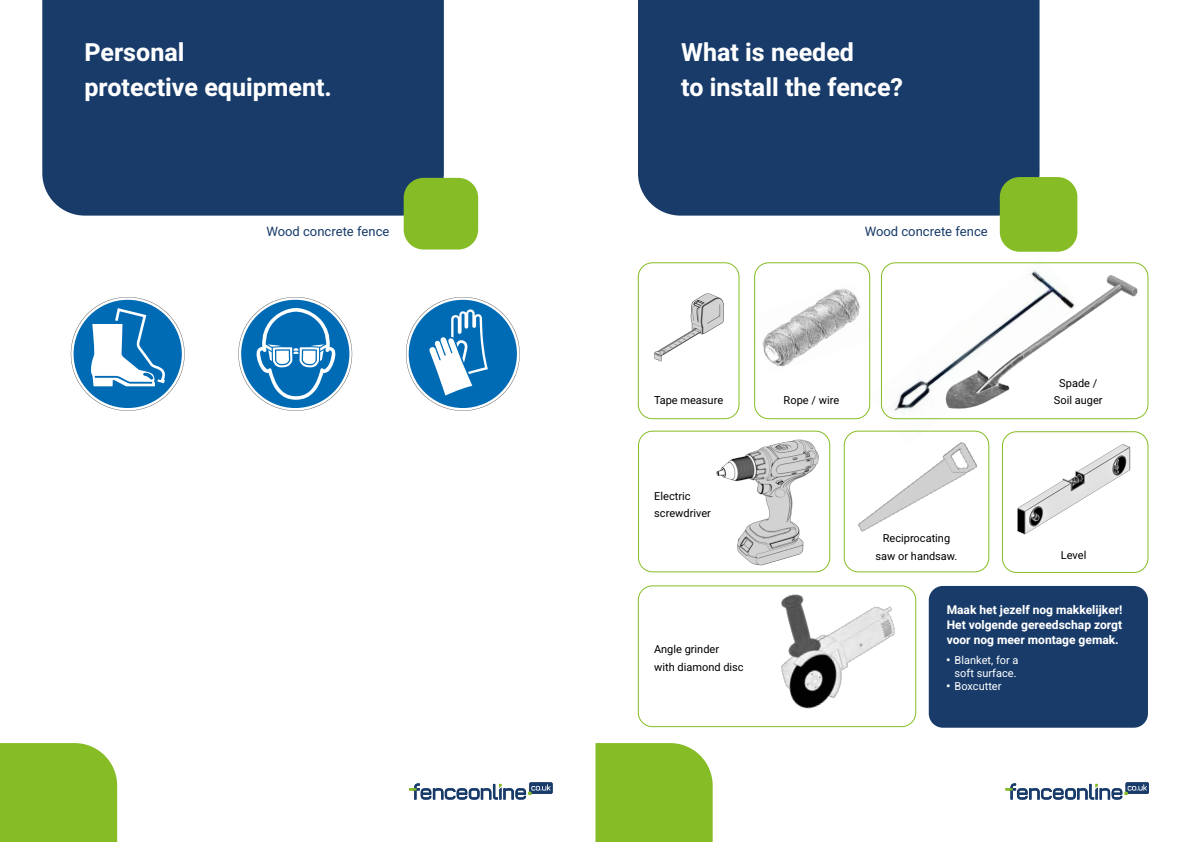
<style>
.page{position:relative;width:1191px;height:842px;background:#fff}
.page>*{position:absolute;margin:0;border:0;box-sizing:border-box;transform-origin:0 0}
.t1{font:700 25px/35px "Heebo";color:#fff}
.t2{font:13px "Heebo";color:#183b6a}
.t3{font:700 12px/15px "Heebo";color:#fff;text-align:justify}
.t4{font:11px/17px "Heebo";color:#000;text-align:center}
.t5{font:11px/13px "Heebo";color:#fff;text-align:center}
.s1{font-family:"Aller"}
</style>
<div class="page">
<div style="left:42px;top:0;width:402px;height:216px;background:#183b6a"></div>
<div style="left:404px;top:178px;width:74px;height:71px;background:#86bc25;border-radius:20px"></div>
<div style="left:638px;top:0;width:401px;height:216px;background:#183b6a"></div>
<div style="left:999px;top:177px;width:78px;height:75px;background:#86bc25;border-radius:20px"></div>
<div style="left:595px;top:743px;width:117px;height:99px;background:#86bc25"></div>
<div style="left:0;top:743px;width:117px;height:99px;background:#86bc25"></div>
<svg style="left:406px;top:297px;width:114px;height:114px"></svg>
<svg style="left:238px;top:297px;width:114px;height:114px"></svg>
<svg style="left:71px;top:297px;width:114px;height:114px"></svg>
<img style="left:870px;top:264px;width:211px;height:180px">
<img style="left:940px;top:273px;width:198px;height:137px">
<img style="left:1017px;top:444px;width:114px;height:91px">
<div style="left:928px;top:586px;width:220px;height:142px;background:#183b6a;border-radius:14px"></div>
<div style="left:638px;top:431px;width:192px;height:141px;border:1px solid #86bc25;border-radius:14px"></div>
<div style="left:881px;top:262px;width:267px;height:157px;border:1px solid #86bc25;border-radius:14px"></div>
<img style="left:762px;top:288px;width:98px;height:79px">
<div style="left:754px;top:262px;width:116px;height:157px;border:1px solid #86bc25;border-radius:14px"></div>
<img style="left:654px;top:293px;width:70px;height:69px">
<img style="left:781px;top:587px;width:134px;height:140px">
<div style="left:638px;top:585px;width:278px;height:142px;border:1px solid #86bc25;border-radius:14px"></div>
<img style="left:845px;top:431px;width:143px;height:136px">
<div style="left:843px;top:431px;width:146px;height:141px;border:1px solid #86bc25;border-radius:14px"></div>
<div style="left:1002px;top:431px;width:146px;height:142px;border:1px solid #86bc25;border-radius:14px"></div>
<div style="left:638px;top:262px;width:101px;height:157px;border:1px solid #86bc25;border-radius:14px"></div>
<img style="left:716px;top:438px;width:115px;height:128px">
<svg style="left:1005px;top:782px;width:143px;height:18px"></svg>
<svg style="left:409px;top:782px;width:143px;height:18px"></svg>
<h1 class="t1" style="left:84px;top:35px;width:249px">Personal<br>protective equipment.</h1>
<h1 class="t1" style="left:681px;top:35px;width:223px">What is needed<br>to install the fence?</h1>
<p class="t2" style="left:266px;top:223px;width:124px">Wood concrete fence</p>
<p class="t2" style="left:864px;top:223px;width:124px">Wood concrete fence</p>
<p class="t4" style="left:654px;top:392px;width:71px">Tape measure</p>
<p class="t4" style="left:783px;top:392px;width:57px">Rope / wire</p>
<p class="t4" style="left:654px;top:487px;width:58px;text-align:left">Electric screwdriver</p>
<p class="t4" style="left:875px;top:529px;width:83px;line-height:18px">Reciprocating saw or handsaw.</p>
<p class="t4" style="left:1054px;top:374px;width:50px">Spade /<br>Soil auger</p>
<p class="t4" style="left:1060px;top:547px;width:27px">Level</p>
<p class="t4" style="left:654px;top:640px;width:91px;line-height:18px;text-align:left">Angle grinder<br>with diamond disc</p>
<p class="t3" style="left:946px;top:602px;width:177px">Maak het jezelf nog makkelijker!<br>Het volgende gereedschap zorgt voor nog meer montage gemak.</p>
<p class="t5" style="left:946px;top:654px;width:74px"><span class="s1">•</span> Blanket, for a soft surface.</p>
<p class="t5" style="left:946px;top:680px;width:57px"><span class="s1">•</span> Boxcutter</p>
</div>
